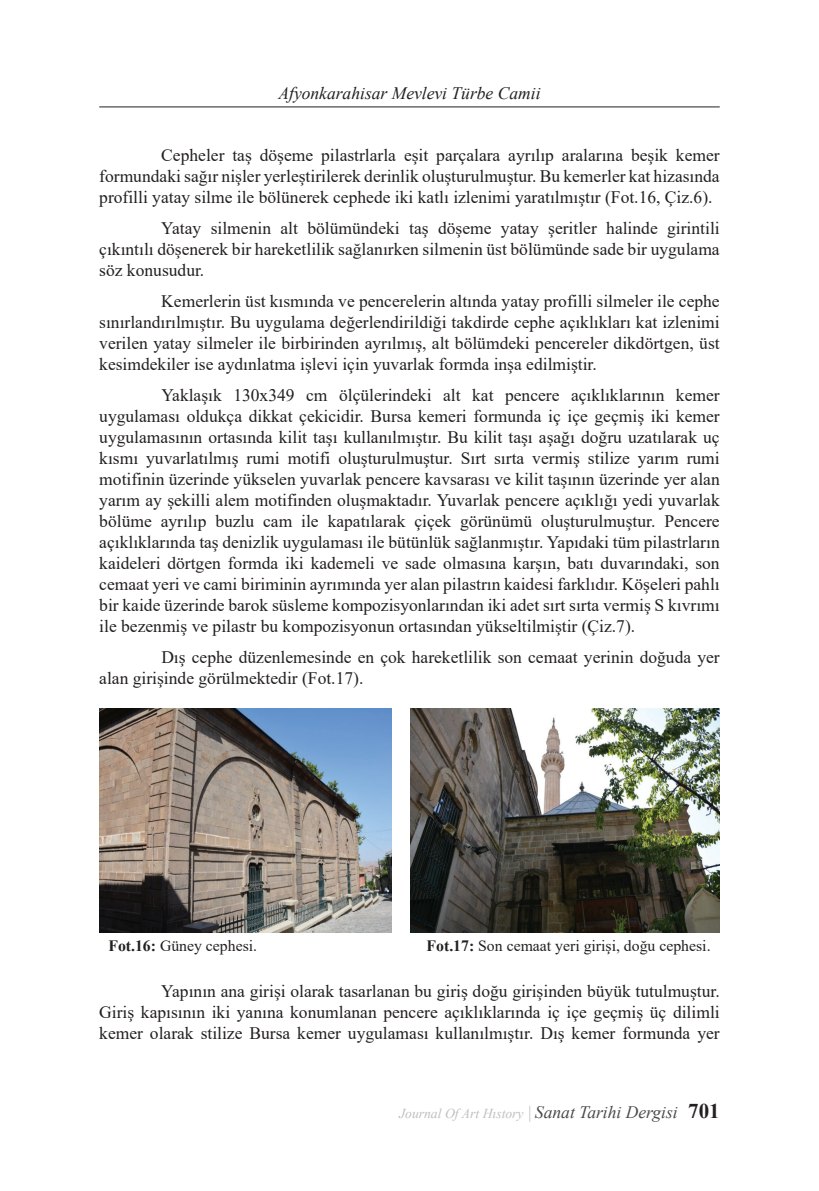
<style>
.page{position:relative;width:819px;height:1191px;background:#fff}
.page>*{position:absolute;margin:0;border:0;box-sizing:border-box;transform-origin:0 0}
.t1{font:17.5px/21px "Times New Roman";color:#231f20;text-align:justify}
.t2{font:italic 17.5px "Times New Roman";color:#231f20}
.t3{font:15.75px "Times New Roman";color:#231f20}
.t4{font:italic 13.65px "Times New Roman";color:#c0bfbf}
.s1{font-weight:700}
.s2{font-style:normal;font-size:17.5px}
.s3{font-size:17.5px;color:#494a4c}
.s4{font-weight:700;font-style:normal;font-size:21px;color:#231f20}
</style>
<div class="page">
<hr style="left:99px;top:107px;width:620px;height:1px;background:#231f20">
<img style="left:99px;top:709px;width:292px;height:223px">
<img style="left:410px;top:709px;width:309px;height:223px">
<p class="t2" style="left:278px;top:81px;width:263px">Afyonkarahisar Mevlevi Türbe Camii</p>
<p class="t1" style="left:99px;top:144px;width:622px;text-indent:62px">Cepheler taş döşeme pilastrlarla eşit parçalara ayrılıp aralarına beşik kemer formundaki sağır nişler yerleştirilerek derinlik oluşturulmuştur. Bu kemerler kat hizasında profilli yatay silme ile bölünerek cephede iki katlı izlenimi yaratılmıştır (Fot.16, Çiz.6).</p>
<p class="t1" style="left:99px;top:217px;width:622px;text-indent:62px">Yatay silmenin alt bölümündeki taş döşeme yatay şeritler halinde girintili çıkıntılı döşenerek bir hareketlilik sağlanırken silmenin üst bölümünde sade bir uygulama söz konusudur.</p>
<p class="t1" style="left:99px;top:290px;width:622px;text-indent:62px">Kemerlerin üst kısmında ve pencerelerin altında yatay profilli silmeler ile cephe sınırlandırılmıştır. Bu uygulama değerlendirildiği takdirde cephe açıklıkları kat izlenimi verilen yatay silmeler ile birbirinden ayrılmış, alt bölümdeki pencereler dikdörtgen, üst kesimdekiler ise aydınlatma işlevi için yuvarlak formda inşa edilmiştir.</p>
<p class="t1" style="left:99px;top:384px;width:622px;text-indent:62px">Yaklaşık 130x349 cm ölçülerindeki alt kat pencere açıklıklarının kemer uygulaması oldukça dikkat çekicidir. Bursa kemeri formunda iç içe geçmiş iki kemer uygulamasının ortasında kilit taşı kullanılmıştır. Bu kilit taşı aşağı doğru uzatılarak uç kısmı yuvarlatılmış rumi motifi oluşturulmuştur. Sırt sırta vermiş stilize yarım rumi motifinin üzerinde yükselen yuvarlak pencere kavsarası ve kilit taşının üzerinde yer alan yarım ay şekilli alem motifinden oluşmaktadır. Yuvarlak pencere açıklığı yedi yuvarlak bölüme ayrılıp buzlu cam ile kapatılarak çiçek görünümü oluşturulmuştur. Pencere açıklıklarında taş denizlik uygulaması ile bütünlük sağlanmıştır. Yapıdaki tüm pilastrların kaideleri dörtgen formda iki kademeli ve sade olmasına karşın, batı duvarındaki, son cemaat yeri ve cami biriminin ayrımında yer alan pilastrın kaidesi farklıdır. Köşeleri pahlı bir kaide üzerinde barok süsleme kompozisyonlarından iki adet sırt sırta vermiş S kıvrımı ile bezenmiş ve pilastr bu kompozisyonun ortasından yükseltilmiştir (Çiz.7).</p>
<p class="t1" style="left:99px;top:646px;width:622px;text-indent:62px">Dış cephe düzenlemesinde en çok hareketlilik son cemaat yerinin doğuda yer alan girişinde görülmektedir (Fot.17).</p>
<p class="t3" style="left:108px;top:934px;width:150px"><span class="s1">Fot.16:</span> Güney cephesi.</p>
<p class="t3" style="left:426px;top:934px;width:285px"><span class="s1">Fot.17:</span> Son cemaat yeri girişi, doğu cephesi.</p>
<p class="t1" style="left:99px;top:980px;width:622px;text-indent:62px">Yapının ana girişi olarak tasarlanan bu giriş doğu girişinden büyük tutulmuştur.<br>Giriş kapısının iki yanına konumlanan pencere açıklıklarında iç içe geçmiş üç dilimli kemer olarak stilize Bursa kemer uygulaması kullanılmıştır. Dış kemer formunda yer</p>
<p class="t4" style="left:399px;top:1104px;width:322px">Journal Of Art Hıstory <span class="s2">|</span> <span class="s3">Sanat Tarihi Dergisi</span> <span class="s4">701</span></p>
</div>
